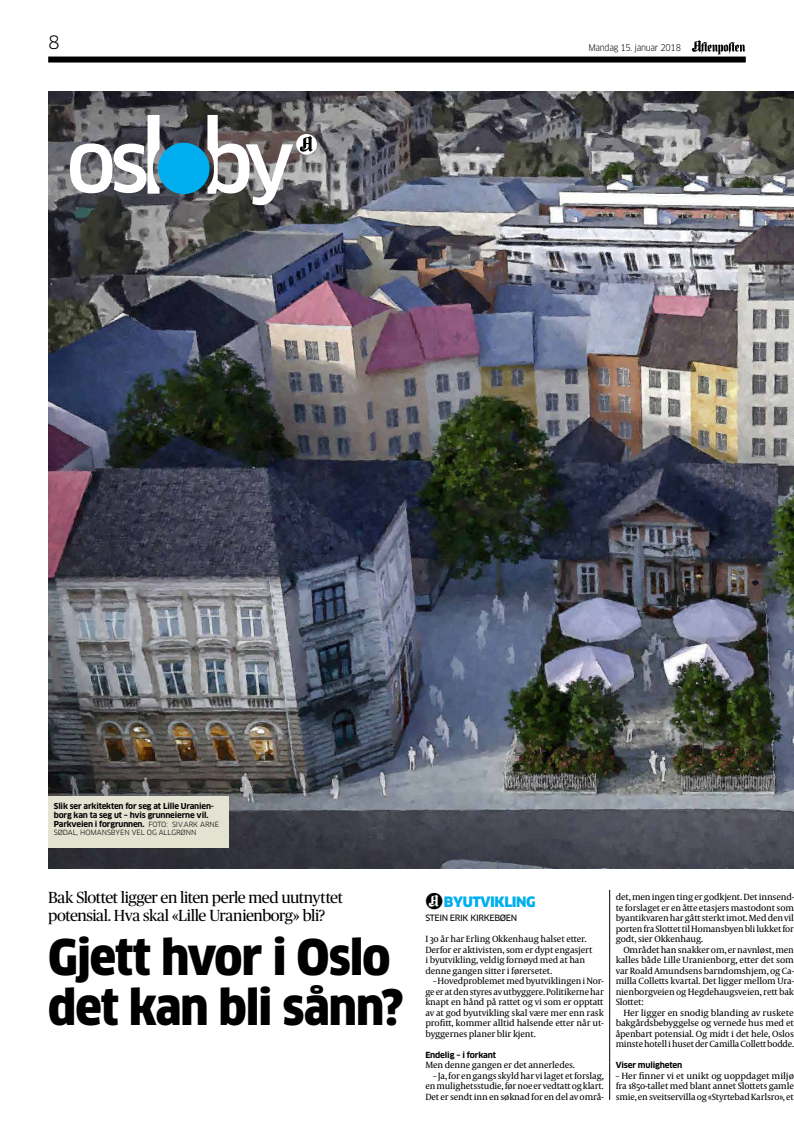
<style>
.page{position:relative;width:794px;height:1134px;background:#fff}
.page>*{position:absolute;margin:0;border:0;box-sizing:border-box;transform-origin:0 0}
.t1{font:900 48px/50px "Clan OT Narr";letter-spacing:-.02em;color:#000}
.t2{font:18px "Clan OT";color:#000}
.t3{font:16px/18px "Publico Headline";letter-spacing:-.03em;color:#000}
.t4{font:900 14px "Clan OT";letter-spacing:-.03em;color:#00aeef}
.t5{font:9.2px/10.5px "Capitolium News 2";letter-spacing:-.015em;color:#000;text-align:justify}
.t6{font:9px "Clan OT Narr";letter-spacing:-.03em;color:#000}
.t7{font:8.5px "Clan OT News";letter-spacing:-.04em;color:#000}
.t8{font:700 8.2px "Clan OT";letter-spacing:-.02em;color:#000}
.t9{font:700 8px/9px "Clan OT";letter-spacing:-.02em;color:#000}
.t10{font:7px "Clan OT";letter-spacing:-.01em;color:#000}
.s1{font-weight:400;font-size:7px}
.s2{font-family:"M Pi";font-weight:400;font-size:21px;color:#000}
</style>
<div class="page">
<svg style="left:692px;top:40px;width:53px;height:15px"></svg>
<div style="left:48px;top:57px;width:698px;height:6px;background:#000"></div>
<img style="left:48px;top:92px;width:746px;height:777px">
<div style="left:48px;top:797px;width:180px;height:51px;background:#e4e2d1"></div>
<hr style="left:609px;top:890px;width:1px;height:210px;background:#000">
<svg style="left:296px;top:134px;width:21px;height:21px"></svg>
<svg style="left:300px;top:136px;width:13px;height:16px"></svg>
<svg style="left:70px;top:115px;width:223px;height:90px"></svg>
<h2 class="t2" style="left:48px;top:32px;width:13px">8</h2>
<p class="t6" style="left:588px;top:42px;width:94px">mandag 15. januar 2018</p>
<p class="t9" style="left:54px;top:801px;width:167px">Slik ser arkitekten for seg at Lille Uranien&shy;borg kan ta seg ut – hvis grunneierne vil.<br>Parkveien i forgrunnen. <span class="s1">FOTO: SIV.ARK ARNE</span></p>
<p class="t10" style="left:54px;top:828px;width:144px">SØDAL, HOMANSBYEN VEL OG ALLGRØNN</p>
<h3 class="t3" style="left:48px;top:887px;width:296px">Bak Slottet ligger en liten perle med uutnyttet potensial. Hva skal «Lille Uranienborg» bli?</h3>
<h1 class="t1" style="left:48px;top:933px;width:357px">Gjett hvor i Oslo det kan bli sånn?</h1>
<h3 class="t4" style="left:425px;top:893px;width:112px"><span class="s2">å</span>BYUTVIKLING</h3>
<p class="t7" style="left:425px;top:913px;width:93px">STEIN ERIK KIRKEBØEN</p>
<p class="t5" style="left:425px;top:934px;width:168px;text-align:left">I 30 år har Erling Okkenhaug halset etter.<br>Derfor er aktivisten, som er dypt engasjert i byutvikling, veldig fornøyd med at han denne gangen sitter i førersetet.</p>
<p class="t5" style="left:425px;top:976px;width:180px;text-indent:8px">– Hovedproblemet med byutviklingen i Nor&shy;ge er at den styres av utbyggere. Politikerne har knapt en hånd på rattet og vi som er opptatt av at god byutvikling skal være mer enn rask profitt, kommer alltid halsende etter når ut&shy;byggernes planer blir kjent.</p>
<p class="t8" style="left:425px;top:1050px;width:72px">Endelig – i forkant</p>
<p class="t5" style="left:425px;top:1060px;width:151px">Men denne gangen er det annerledes.</p>
<p class="t5" style="left:425px;top:1070px;width:180px;text-indent:8px">– Ja, for en gangs skyld har vi laget et forslag, en mulighetsstudie, før noe er vedtatt og klart.<br>Det er sendt inn en søknad for en del av områ-</p>
<p class="t5" style="left:615px;top:892px;width:180px">det, men ingen ting er godkjent. Det innsend&shy;te forslaget er en åtte etasjers mastodont som byantikvaren har gått sterkt imot. Med den vil porten fra Slottet til Homansbyen bli lukket for godt, sier Okkenhaug.</p>
<p class="t5" style="left:615px;top:944px;width:180px;text-indent:8px">Området han snakker om, er navnløst, men kalles både Lille Uranienborg, etter det som var Roald Amundsens barndomshjem, og Ca&shy;milla Colletts kvartal. Det ligger mellom Ura&shy;nienborgveien og Hegdehaugsveien, rett bak Slottet:</p>
<p class="t5" style="left:615px;top:1007px;width:180px;text-indent:8px">Her ligger en snodig blanding av ruskete bakgårdsbebyggelse og vernede hus med et åpenbart potensial. Og midt i det hele, Oslos minste hotell i huset der Camilla Collett bodde.</p>
<p class="t8" style="left:615px;top:1061px;width:68px">Viser muligheten</p>
<p class="t5" style="left:615px;top:1070px;width:180px">– Her finner vi et unikt og uoppdaget miljø fra 1850-tallet med blant annet Slottets gamle smie, en sveitservilla og «Styrtebad Karlsro», et</p>
</div>
